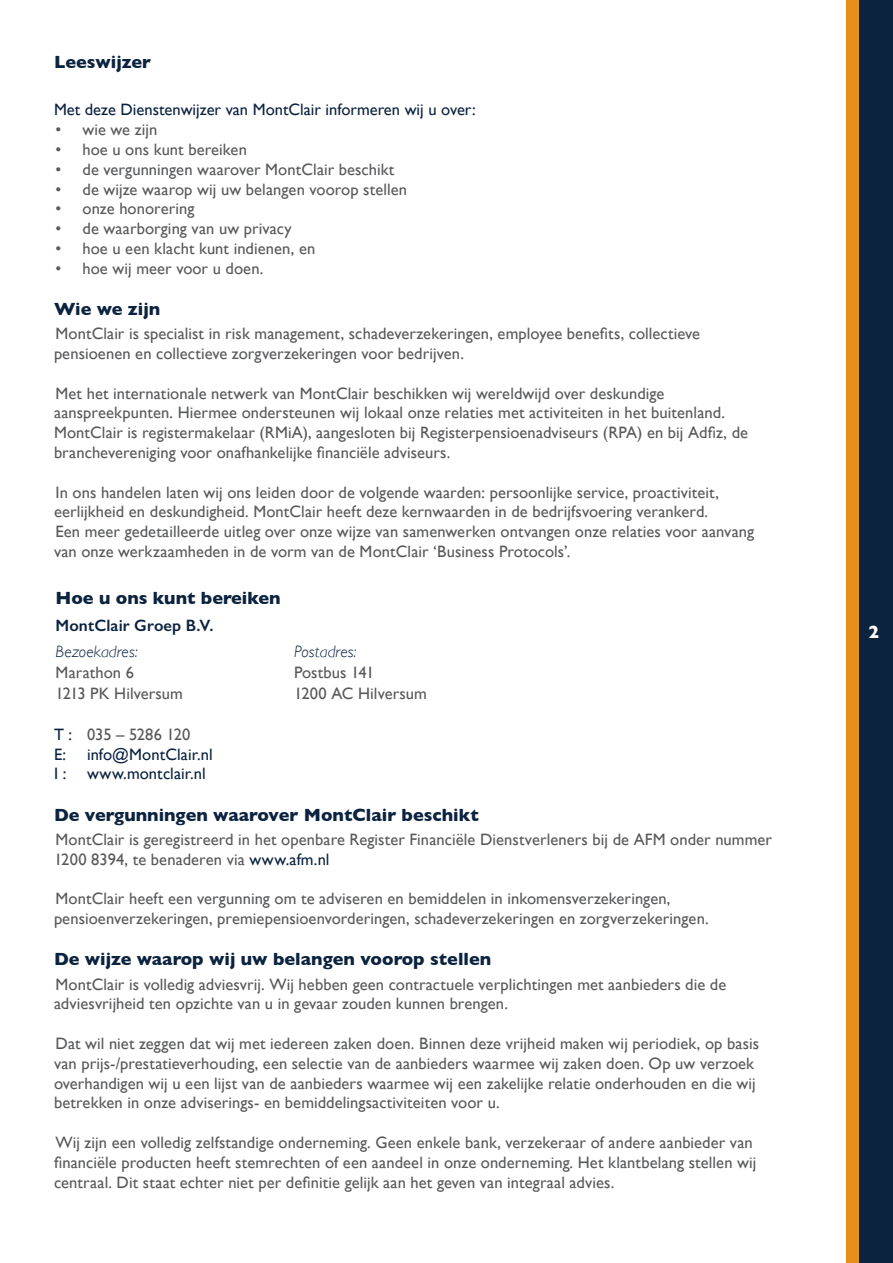
<style>
.page{position:relative;width:893px;height:1263px;background:#fff}
.page>*{position:absolute;margin:0;border:0;box-sizing:border-box;transform-origin:0 0}
.Heading_11pt{font:700 18px "Gill Sans";color:#0c2340}
.t1{font:700 18px "Gill Sans";color:#fff}
.t2{font:16.5px/19.8px "Gill Sans";letter-spacing:.005em;color:#58595b}
.Heading_11pt-2{font:16.5px "Gill Sans";color:#0c2340}
.t3{font:italic 300 16.5px "Gill Sans";letter-spacing:.005em;color:#0c2340}
.t4{font:600 16.5px "Gill Sans";letter-spacing:.005em;color:#0c2340}
.s1{color:#0c2340}
</style>
<div class="page">
<div style="left:859px;top:0;width:34px;height:1263px;background:#0c2340"></div>
<div style="left:846px;top:0;width:13px;height:1263px;background:#e58e1a"></div>
<p class="Heading_11pt" style="left:54px;top:48px;width:98px">Leeswijzer</p>
<p class="Heading_11pt-2" style="left:54px;top:100px;width:423px">Met deze Dienstenwijzer van MontClair informeren wij u over:</p>
<p class="t2" style="left:56px;top:119px;width:103px">• wie we zijn</p>
<p class="t2" style="left:56px;top:139px;width:193px">• hoe u ons kunt bereiken</p>
<p class="t2" style="left:56px;top:159px;width:340px">• de vergunningen waarover MontClair beschikt</p>
<p class="t2" style="left:56px;top:179px;width:353px">• de wijze waarop wij uw belangen voorop stellen</p>
<p class="t2" style="left:56px;top:199px;width:140px">• onze honorering</p>
<p class="t2" style="left:56px;top:218px;width:238px">• de waarborging van uw privacy</p>
<p class="t2" style="left:56px;top:238px;width:261px">• hoe u een klacht kunt indienen, en</p>
<p class="t2" style="left:56px;top:258px;width:209px">• hoe wij meer voor u doen.</p>
<p class="Heading_11pt" style="left:54px;top:295px;width:108px">Wie we zijn</p>
<p class="t2" style="left:54px;top:324px;width:648px">MontClair is specialist in risk management, schadeverzekeringen, employee benefits, collectieve pensioenen en collectieve zorgverzekeringen voor bedrijven.</p>
<p class="t2" style="left:54px;top:383px;width:696px">Met het internationale netwerk van MontClair beschikken wij wereldwijd over deskundige aanspreekpunten. Hiermee ondersteunen wij lokaal onze relaties met activiteiten in het buitenland.<br>MontClair is registermakelaar (RMiA), aangesloten bij Registerpensioenadviseurs (RPA) en bij Adfiz, de branchevereniging voor onafhankelijke financiële adviseurs.</p>
<p class="t2" style="left:54px;top:482px;width:667px">In ons handelen laten wij ons leiden door de volgende waarden: persoonlijke service, proactiviteit, eerlijkheid en deskundigheid. MontClair heeft deze kernwaarden in de bedrijfsvoering verankerd.</p>
<p class="t2" style="left:54px;top:522px;width:702px">Een meer gedetailleerde uitleg over onze wijze van samenwerken ontvangen onze relaties voor aanvang van onze werkzaamheden in de vorm van de MontClair ‘Business Protocols’.</p>
<p class="Heading_11pt" style="left:56px;top:584px;width:227px">Hoe u ons kunt bereiken</p>
<p class="t4" style="left:56px;top:616px;width:159px">MontClair Groep B.V.</p>
<p class="t3" style="left:56px;top:642px;width:84px">Bezoekadres:</p>
<p class="t3" style="left:294px;top:642px;width:64px">Postadres:</p>
<p class="t2" style="left:56px;top:662px;width:80px">Marathon 6</p>
<p class="t2" style="left:294px;top:662px;width:82px">Postbus 141</p>
<p class="t2" style="left:56px;top:683px;width:129px">1213 PK Hilversum</p>
<p class="t2" style="left:294px;top:683px;width:134px">1200 AC Hilversum</p>
<p class="t2" style="left:54px;top:724px;width:138px"><span class="s1">T :</span> 035 – 5286 120</p>
<p class="Heading_11pt-2" style="left:54px;top:744px;width:14px">E:</p>
<p class="Heading_11pt-2" style="left:87px;top:744px;width:127px">info@MontClair.nl</p>
<p class="Heading_11pt-2" style="left:54px;top:764px;width:14px">I :</p>
<p class="Heading_11pt-2" style="left:87px;top:764px;width:120px">www.montclair.nl</p>
<p class="Heading_11pt" style="left:54px;top:800px;width:426px">De vergunningen waarover MontClair beschikt</p>
<p class="t2" style="left:54px;top:829px;width:720px">MontClair is geregistreerd in het openbare Register Financiële Dienstverleners bij de AFM onder nummer<br>1200 8394, te benaderen via <span class="s1">www.afm.nl</span></p>
<p class="t2" style="left:54px;top:889px;width:656px">MontClair heeft een vergunning om te adviseren en bemiddelen in inkomensverzekeringen, pensioenverzekeringen, premiepensioenvorderingen, schadeverzekeringen en zorgverzekeringen.</p>
<p class="Heading_11pt" style="left:54px;top:945px;width:439px">De wijze waarop wij uw belangen voorop stellen</p>
<p class="t2" style="left:54px;top:974px;width:674px">MontClair is volledig adviesvrij. Wij hebben geen contractuele verplichtingen met aanbieders die de adviesvrijheid ten opzichte van u in gevaar zouden kunnen brengen.</p>
<p class="t2" style="left:54px;top:1033px;width:707px">Dat wil niet zeggen dat wij met iedereen zaken doen. Binnen deze vrijheid maken wij periodiek, op basis van prijs-/prestatieverhouding, een selectie van de aanbieders waarmee wij zaken doen. Op uw verzoek overhandigen wij u een lijst van de aanbieders waarmee wij een zakelijke relatie onderhouden en die wij betrekken in onze adviserings- en bemiddelingsactiviteiten voor u.</p>
<p class="t2" style="left:54px;top:1132px;width:704px">Wij zijn een volledig zelfstandige onderneming. Geen enkele bank, verzekeraar of andere aanbieder van financiële producten heeft stemrechten of een aandeel in onze onderneming. Het klantbelang stellen wij centraal. Dit staat echter niet per definitie gelijk aan het geven van integraal advies.</p>
<p class="t1" style="left:868px;top:618px;width:12px">2</p>
</div>
